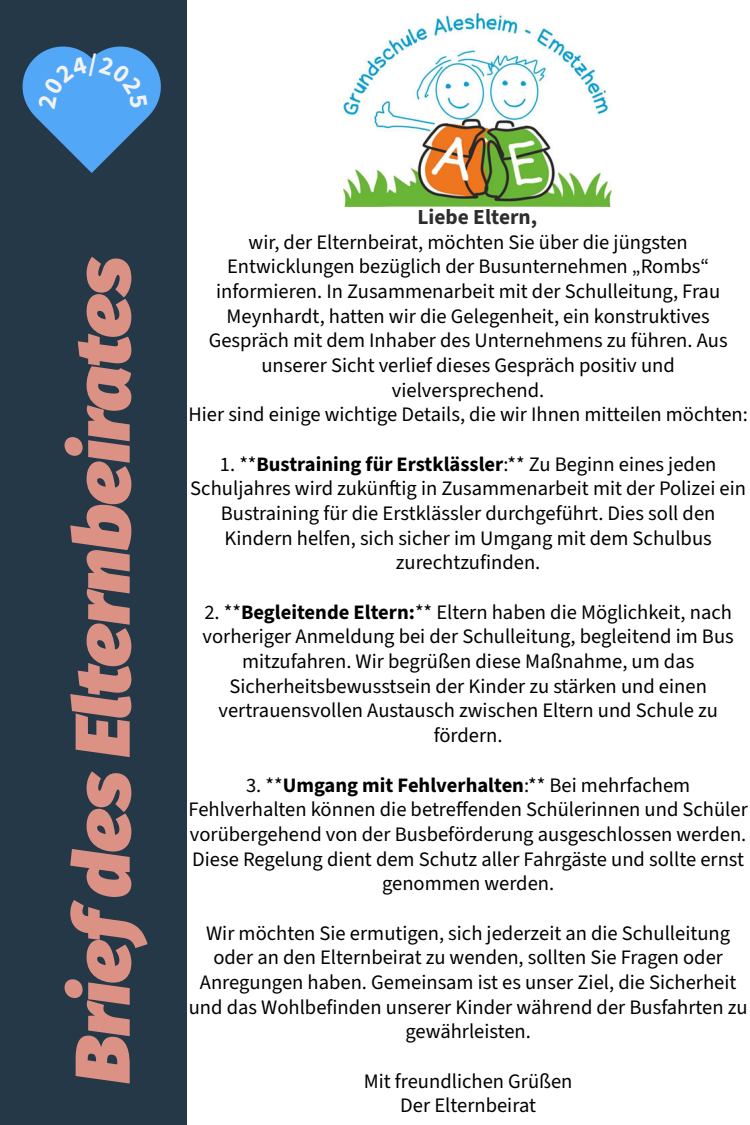
<style>
.page{position:relative;width:750px;height:1125px;background:#fff}
.page>*{position:absolute;margin:0;border:0;box-sizing:border-box;transform-origin:0 0}
.t1{font:italic 900 77.5px "Fira Sans";letter-spacing:-.01em;color:#dc9185}
.t2{font:700 21.5px "Source Sans 3";color:#2d2d2d}
.t3{font:20.5px/24.8px "Source Sans 3";color:#000;text-align:center}
.s1{font-weight:700}
</style>
<div class="page">
<div style="left:0;top:0;width:186px;height:1125px;background:#243848"></div>
<img style="left:343px;top:14px;width:269px;height:193px">
<svg style="left:22px;top:46px;width:139px;height:127px"></svg>
<h1 class="t1" style="left:31px;top:1083px;width:830px;rotate:-90deg">Briefdes Elternbeirates</h1>
<p class="t2" style="left:418px;top:203px;width:121px">Liebe Eltern,</p>
<p class="t3" style="left:188px;top:229px;width:561px">wir, der Elternbeirat, möchten Sie über die jüngsten Entwicklungen bezüglich der Busunternehmen „Rombs“ informieren. In Zusammenarbeit mit der Schulleitung, Frau Meynhardt, hatten wir die Gelegenheit, ein konstruktives Gespräch mit dem Inhaber des Unternehmens zu führen. Aus unserer Sicht verlief dieses Gespräch positiv und vielversprechend.<br>Hier sind einige wichtige Details, die wir Ihnen mitteilen möchten:</p>
<p class="t3" style="left:190px;top:452px;width:557px">1. **<span class="s1">Bustraining für Erstklässler</span>:** Zu Beginn eines jeden Schuljahres wird zukünftig in Zusammenarbeit mit der Polizei ein Bustraining für die Erstklässler durchgeführt. Dies soll den Kindern helfen, sich sicher im Umgang mit dem Schulbus zurechtzufinden.</p>
<p class="t3" style="left:203px;top:600px;width:533px">2. **<span class="s1">Begleitende Eltern:</span>** Eltern haben die Möglichkeit, nach vorheriger Anmeldung bei der Schulleitung, begleitend im Bus mitzufahren. Wir begrüßen diese Maßnahme, um das Sicherheitsbewusstsein der Kinder zu stärken und einen vertrauensvollen Austausch zwischen Eltern und Schule zu fördern.</p>
<p class="t3" style="left:188px;top:772px;width:561px">3. **<span class="s1">Umgang mit Fehlverhalten</span>:** Bei mehrfachem Fehlverhalten können die betreffenden Schülerinnen und Schüler vorübergehend von der Busbeförderung ausgeschlossen werden.<br>Diese Regelung dient dem Schutz aller Fahrgäste und sollte ernst genommen werden.</p>
<p class="t3" style="left:189px;top:920px;width:560px">Wir möchten Sie ermutigen, sich jederzeit an die Schulleitung oder an den Elternbeirat zu wenden, sollten Sie Fragen oder Anregungen haben. Gemeinsam ist es unser Ziel, die Sicherheit und das Wohlbefinden unserer Kinder während der Busfahrten zu gewährleisten.</p>
<p class="t3" style="left:364px;top:1068px;width:210px">Mit freundlichen Grüßen<br>Der Elternbeirat</p>
</div>
